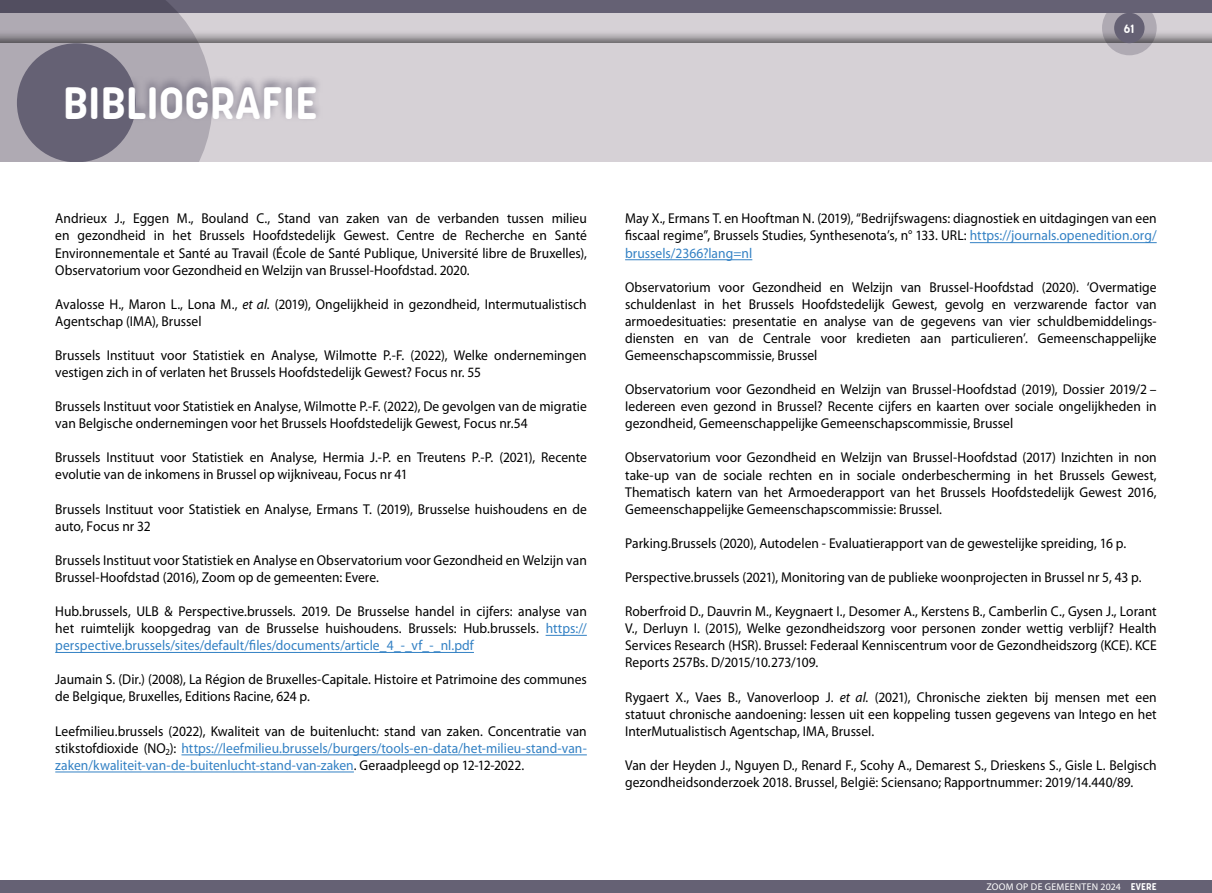
<style>
.page{position:relative;width:1212px;height:893px;background:#fff}
.page>*{position:absolute;margin:0;border:0;box-sizing:border-box;transform-origin:0 0}
.t1{font:700 45px "Korolev Rounded";color:#fff}
.t2{font:14.25px/17.1px "Myriad Pro";color:#000;text-align:justify;scale:.95 1}
.t3{font:700 12px "Korolev Rounded";color:#fff}
.t4{font:9.75px "Myriad Pro";letter-spacing:.03em;color:#fff}
.s1{font-style:italic}
.s2{color:#3381c4}
.s3{font-family:"Korolev Rounded";font-weight:700}
</style>
<div class="page">
<div style="left:0;top:880px;width:1212px;height:13px;background:#656174"></div>
<div style="left:0;top:0;width:1212px;height:44px;background:#000;opacity:.6"></div>
<div style="left:0;top:43px;width:1212px;height:141px;background:#d6d1d6"></div>
<svg style="left:1102px;top:1px;width:55px;height:54px"></svg>
<div style="left:1114px;top:13px;width:30px;height:30px;background:#656174;border-radius:50%"></div>
<div style="left:0;top:0;width:1212px;height:13px;background:#656174"></div>
<svg style="left:0;top:0;width:212px;height:162px;background:#9f9aa4"></svg>
<div style="left:17px;top:43px;width:119px;height:119px;background:#656174;border-radius:50%"></div>
<div style="left:57px;top:75px;width:266px;height:48px;background:#656174;opacity:.75"></div>
<div style="left:0;top:162px;width:1212px;height:110px;background:#fff"></div>
<hr style="left:546px;top:635px;width:41px;height:1px;background:#3381c4">
<hr style="left:55px;top:652px;width:419px;height:1px;background:#3381c4">
<hr style="left:181px;top:755px;width:406px;height:1px;background:#3381c4">
<hr style="left:55px;top:772px;width:299px;height:1px;background:#3381c4">
<hr style="left:970px;top:242px;width:187px;height:1px;background:#3381c4">
<hr style="left:625px;top:259px;width:127px;height:1px;background:#3381c4">
<h1 class="t1" style="left:63px;top:75px;width:256px">BIBLIOGRAFIE</h1>
<p class="t2" style="left:55px;top:210px;width:561px">Andrieux J., Eggen M., Bouland C., Stand van zaken van de verbanden tussen milieu en gezondheid in het Brussels Hoofdstedelijk Gewest. Centre de Recherche en Santé Environnementale et Santé au Travail (École de Santé Publique, Université libre de Bruxelles), Observatorium voor Gezondheid en Welzijn van Brussel-Hoofdstad. 2020.</p>
<p class="t2" style="left:55px;top:295px;width:561px">Avalosse H., Maron L., Lona M., <span class="s1">et al.</span> (2019), Ongelijkheid in gezondheid, Intermutualistisch<br>Agentschap (IMA), Brussel</p>
<p class="t2" style="left:55px;top:346px;width:561px">Brussels Instituut voor Statistiek en Analyse, Wilmotte P.-F. (2022), Welke ondernemingen vestigen zich in of verlaten het Brussels Hoofdstedelijk Gewest? Focus nr. 55</p>
<p class="t2" style="left:55px;top:398px;width:561px">Brussels Instituut voor Statistiek en Analyse, Wilmotte P.-F. (2022), De gevolgen van de migratie van Belgische ondernemingen voor het Brussels Hoofdstedelijk Gewest, Focus nr.54</p>
<p class="t2" style="left:55px;top:449px;width:561px">Brussels Instituut voor Statistiek en Analyse, Hermia J.-P. en Treutens P.-P. (2021), Recente evolutie van de inkomens in Brussel op wijkniveau, Focus nr 41</p>
<p class="t2" style="left:55px;top:500px;width:561px">Brussels Instituut voor Statistiek en Analyse, Ermans T. (2019), Brusselse huishoudens en de auto, Focus nr 32</p>
<p class="t2" style="left:55px;top:551px;width:561px">Brussels Instituut voor Statistiek en Analyse en Observatorium voor Gezondheid en Welzijn van<br>Brussel-Hoofdstad (2016), Zoom op de gemeenten: Evere.</p>
<p class="t2" style="left:55px;top:602px;width:561px">Hub.brussels, ULB &amp; Perspective.brussels. 2019. De Brusselse handel in cijfers: analyse van het ruimtelijk koopgedrag van de Brusselse huishoudens. Brussels: Hub.brussels. <span class="s2">https:// perspective.brussels/sites/default/files/documents/article_4_-_vf_-_nl.pdf</span></p>
<p class="t2" style="left:55px;top:671px;width:561px">Jaumain S. (Dir.) (2008), La Région de Bruxelles-Capitale. Histoire et Patrimoine des communes de Belgique, Bruxelles, Editions Racine, 624 p.</p>
<p class="t2" style="left:55px;top:722px;width:561px">Leefmilieu.brussels (2022), Kwaliteit van de buitenlucht: stand van zaken. Concentratie van stikstofdioxide (NO<sub>2</sub>): <span class="s2">https://leefmilieu.brussels/burgers/tools-en-data/het-milieu-stand-van&shy;zaken/kwaliteit-van-de-buitenlucht-stand-van-zaken</span>. Geraadpleegd op 12-12-2022.</p>
<p class="t3" style="left:1124px;top:21px;width:12px">61</p>
<p class="t2" style="left:625px;top:210px;width:561px">May X., Ermans T. en Hooftman N. (2019), “Bedrijfswagens: diagnostiek en uitdagingen van een fiscaal regime”, Brussels Studies, Synthesenota’s, n° 133. URL: <span class="s2">https://journals.openedition.org/ brussels/2366?lang=nl</span></p>
<p class="t2" style="left:625px;top:278px;width:561px">Observatorium voor Gezondheid en Welzijn van Brussel-Hoofdstad (2020). ‘Overmatige schuldenlast in het Brussels Hoofdstedelijk Gewest, gevolg en verzwarende factor van armoedesituaties: presentatie en analyse van de gegevens van vier schuldbemiddelings&shy;diensten en van de Centrale voor kredieten aan particulieren’. Gemeenschappelijke Gemeenschapscommissie, Brussel</p>
<p class="t2" style="left:625px;top:381px;width:561px">Observatorium voor Gezondheid en Welzijn van Brussel-Hoofdstad (2019), Dossier 2019/2 – Iedereen even gezond in Brussel? Recente cijfers en kaarten over sociale ongelijkheden in gezondheid, Gemeenschappelijke Gemeenschapscommissie, Brussel</p>
<p class="t2" style="left:625px;top:449px;width:561px">Observatorium voor Gezondheid en Welzijn van Brussel-Hoofdstad (2017) Inzichten in non take-up van de sociale rechten en in sociale onderbescherming in het Brussels Gewest, Thematisch katern van het Armoederapport van het Brussels Hoofdstedelijk Gewest 2016, Gemeenschappelijke Gemeenschapscommissie: Brussel.</p>
<p class="t2" style="left:625px;top:534px;width:529px">Parking.Brussels (2020), Autodelen - Evaluatierapport van de gewestelijke spreiding, 16 p.</p>
<p class="t2" style="left:625px;top:568px;width:545px">Perspective.brussels (2021), Monitoring van de publieke woonprojecten in Brussel nr 5, 43 p.</p>
<p class="t2" style="left:625px;top:603px;width:561px">Roberfroid D., Dauvrin M., Keygnaert I., Desomer A., Kerstens B., Camberlin C., Gysen J., Lorant V., Derluyn I. (2015), Welke gezondheidszorg voor personen zonder wettig verblijf? Health Services Research (HSR). Brussel: Federaal Kenniscentrum voor de Gezondheidszorg (KCE). KCE Reports 257Bs. D/2015/10.273/109.</p>
<p class="t2" style="left:625px;top:688px;width:561px">Rygaert X., Vaes B., Vanoverloop J. <span class="s1">et al.</span> (2021), Chronische ziekten bij mensen met een statuut chronische aandoening: lessen uit een koppeling tussen gegevens van Intego en het InterMutualistisch Agentschap, IMA, Brussel.</p>
<p class="t2" style="left:625px;top:756px;width:561px">Van der Heyden J., Nguyen D., Renard F., Scohy A., Demarest S., Drieskens S., Gisle L. Belgisch gezondheidsonderzoek 2018. Brussel, België: Sciensano; Rapportnummer: 2019/14.440/89.</p>
<p class="t4" style="left:986px;top:881px;width:172px">ZOOM OP DE GEMEENTEN 2024 <span class="s3">EVERE</span></p>
</div>
